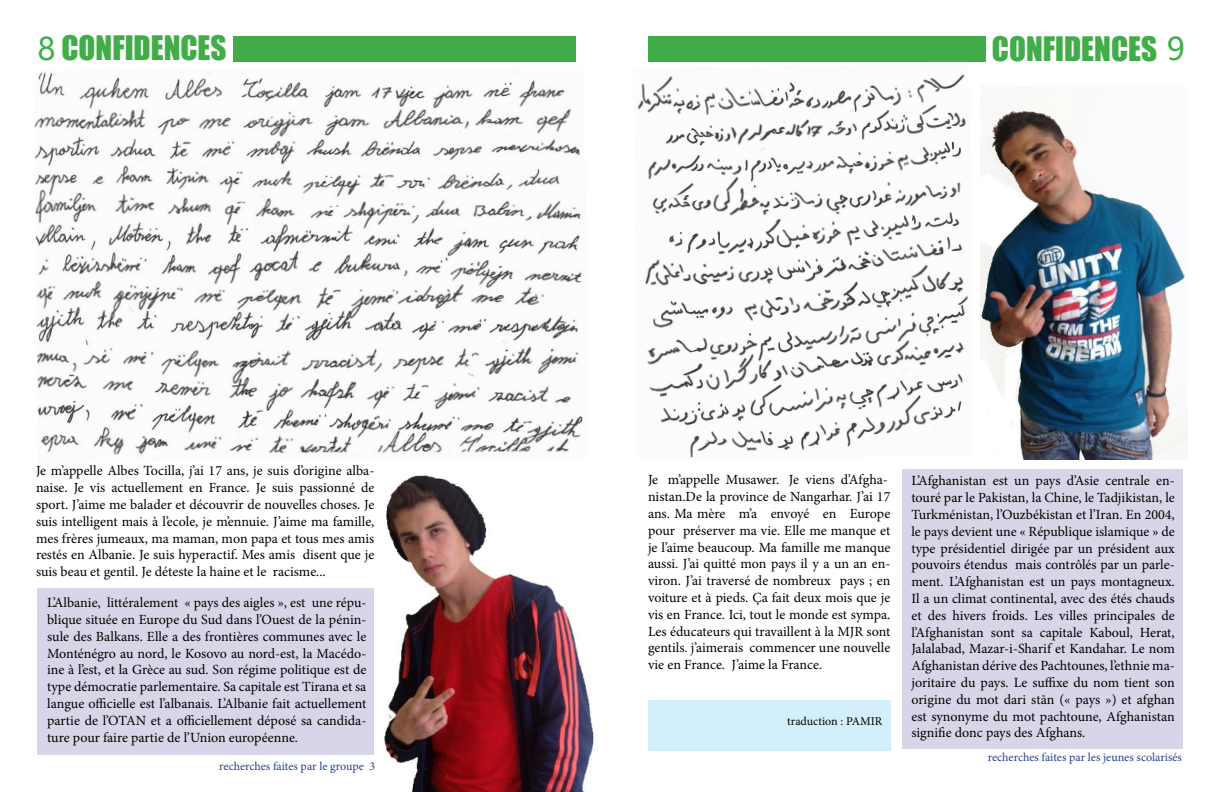
<style>
.page{position:relative;width:1224px;height:792px;background:#fff}
.page>*{position:absolute;margin:0;border:0;box-sizing:border-box;transform-origin:0 0}
.t1{font:31px "Impact";color:#41ad49}
.t2{font:14px/16.8px "Minion Pro";color:#000;text-align:justify}
.t3{font:12px "Minion Pro";color:#25408f}
.t4{font:12px "Minion Pro";color:#000}
.s1{font-family:"Microsoft Ya Hei UI"}
</style>
<div class="page">
<div style="left:233px;top:36px;width:343px;height:25px;background:#41ad49"></div>
<div style="left:648px;top:36px;width:337px;height:25px;background:#41ad49"></div>
<img style="left:34px;top:72px;width:549px;height:384px">
<img style="left:384px;top:475px;width:210px;height:317px">
<img style="left:637px;top:67px;width:331px;height:391px">
<img style="left:980px;top:86px;width:208px;height:374px">
<div style="left:902px;top:469px;width:280px;height:280px;background:#d6d6e8"></div>
<div style="left:37px;top:588px;width:337px;height:167px;background:#d6d6e8"></div>
<div style="left:648px;top:700px;width:242px;height:51px;background:#d4effc"></div>
<p class="t1" style="left:37px;top:24px;width:191px"><span class="s1">8</span> CONFIDENCES</p>
<p class="t1" style="left:992px;top:25px;width:195px">CONFIDENCES <span class="s1">9</span></p>
<p class="t2" style="left:36px;top:463px;width:340px">Je m’appelle Albes Tocilla, j’ai 17 ans, je suis d’origine alba&shy;naise. Je vis actuellement en France. Je suis passionné de sport. J’aime me balader et découvrir de nouvelles choses. Je suis intelligent mais à l’ecole, je m’ennuie. J’aime ma famille, mes frères jumeaux, ma maman, mon papa et tous mes amis restés en Albanie. Je suis hyperactif. Mes amis disent que je suis beau et gentil. Je déteste la haine et le racisme...</p>
<p class="t2" style="left:648px;top:472px;width:241px">Je m’appelle Musawer. Je viens d’Afgha-</p>
<p class="t2" style="left:648px;top:488px;width:244px">nistan.De la province de Nangarhar. J’ai 17 ans. Ma mère m’a envoyé en Europe pour préserver ma vie. Elle me manque et je l’aime beaucoup. Ma famille me manque aussi. J’ai quitté mon pays il y a un an en&shy;viron. J’ai traversé de nombreux pays ; en voiture et à pieds. Ça fait deux mois que je vis en France. Ici, tout le monde est sympa.<br>Les éducateurs qui travaillent à la MJR sont gentils. j’aimerais commencer une nouvelle vie en France. J’aime la France.</p>
<p class="t2" style="left:47px;top:594px;width:321px">L’Albanie, littéralement « pays des aigles », est une répu-</p>
<p class="t2" style="left:47px;top:611px;width:321px">blique située en Europe du Sud dans l’Ouest de la pénin&shy;sule des Balkans. Elle a des frontières communes avec le Monténégro au nord, le Kosovo au nord-est, la Macédo&shy;ine à l’est, et la Grèce au sud. Son régime politique est de type démocratie parlementaire. Sa capitale est Tirana et sa langue officielle est l’albanais. L’Albanie fait actuellement partie de l’OTAN et a officiellement déposé sa candida&shy;ture pour faire partie de l’Union européenne.</p>
<p class="t4" style="left:787px;top:713px;width:97px">traduction : PAMIR</p>
<p class="t3" style="left:219px;top:758px;width:157px">recherches faites par le groupe 3</p>
<p class="t2" style="left:911px;top:473px;width:265px">L’Afghanistan est un pays d’Asie centrale en&shy;touré par le Pakistan, la Chine, le Tadjikistan, le Turkménistan, l’Ouzbékistan et l’Iran. En 2004, le pays devient une « République islamique » de type présidentiel dirigée par un président aux pouvoirs étendus mais contrôlés par un parle&shy;ment. L’Afghanistan est un pays montagneux.<br>Il a un climat continental, avec des étés chauds et des hivers froids. Les villes principales de l’Afghanistan sont sa capitale Kaboul, Herat, Jalalabad, Mazar-i-Sharif et Kandahar. Le nom Afghanistan dérive des Pachtounes, l’ethnie ma&shy;joritaire du pays. Le suffixe du nom tient son origine du mot dari stān (« pays ») et afghan est synonyme du mot pachtoune, Afghanistan signifie donc pays des Afghans.</p>
<p class="t3" style="left:988px;top:749px;width:196px">recherches faites par les jeunes scolarisés</p>
</div>
